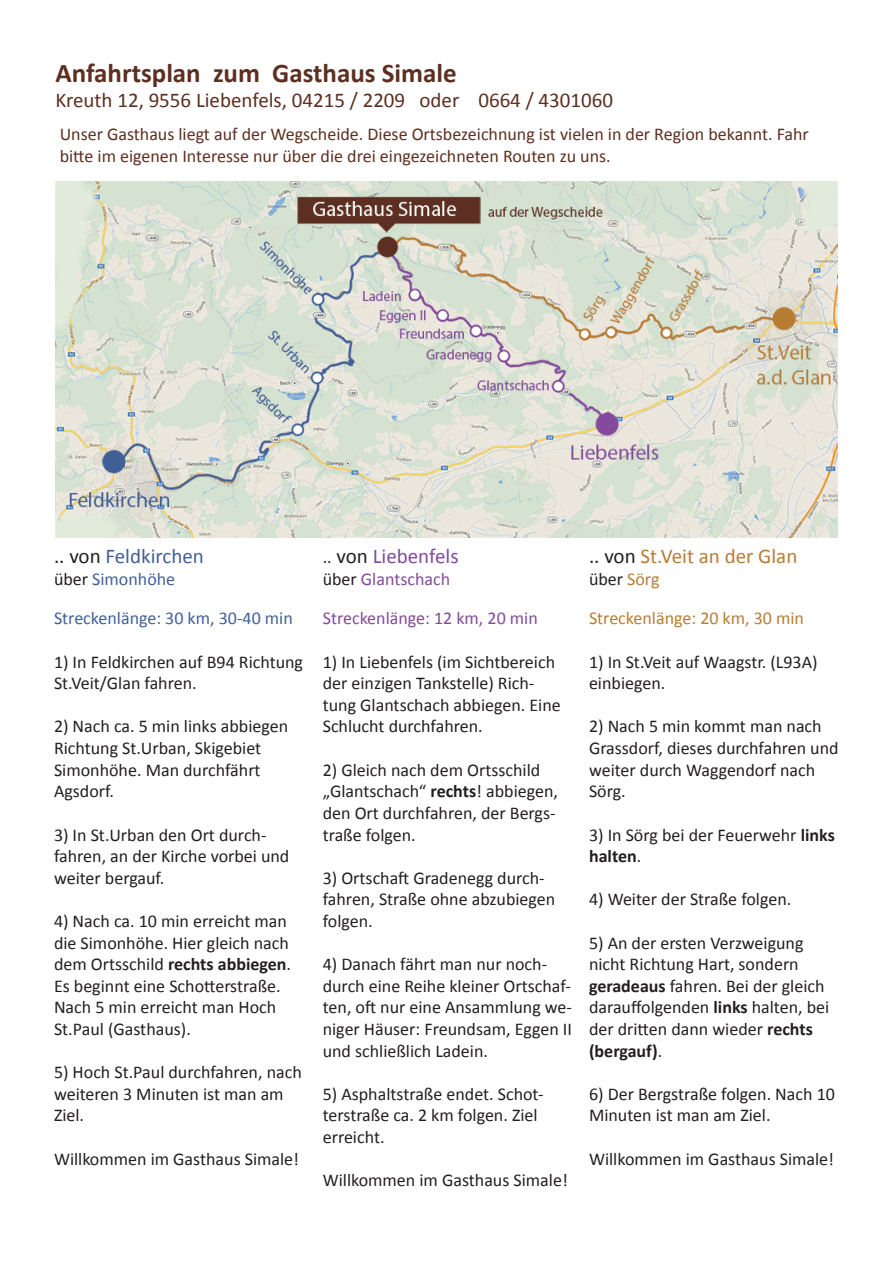
<style>
.page{position:relative;width:893px;height:1263px;background:#fff}
.page>*{position:absolute;margin:0;border:0;box-sizing:border-box;transform-origin:0 0}
.t1{font:700 27px "Calibri";color:#5d2f20}
.t2{font:21px "Calibri";color:#5d2f20}
.t3{font:21px "Calibri";color:#b97c34}
.t4{font:21px "Calibri";color:#435f98}
.t5{font:21px "Calibri";color:#824a9c}
.t6{font:18px/21.6px "Calibri";color:#231f20}
.t7{font:18px/21.6px "Calibri";color:#5d2f20}
.t8{font:18px/39.6px "Calibri";color:#435f98}
.t9{font:18px/39.6px "Calibri";color:#824a9c}
.t10{font:18px/39.6px "Calibri";color:#b97c34}
.s1{color:#231f20}
.s2{font-weight:700}
.s3{font-size:18px;color:#231f20}
</style>
<div class="page">
<img style="left:55px;top:182px;width:783px;height:356px">
<h1 class="t1" style="left:55px;top:56px;width:403px">Anfahrtsplan zum Gasthaus Simale</h1>
<p class="t2" style="left:55px;top:87px;width:559px">Kreuth 12, 9556 Liebenfels, 04215 / 2209 oder 0664 / 4301060</p>
<p class="t7" style="left:60px;top:123px;width:751px">Unser Gasthaus liegt auf der Wegscheide. Diese Ortsbezeichnung ist vielen in der Region bekannt. Fahr bitte im eigenen Interesse nur über die drei eingezeichneten Routen zu uns.</p>
<p class="t4" style="left:54px;top:543px;width:151px"><span class="s1">.. von</span> Feldkirchen</p>
<p class="t8" style="left:54px;top:559px;width:240px"><span class="s1">über</span> Simonhöhe<br>Streckenlänge: 30 km, 30-40 min</p>
<p class="t6" style="left:54px;top:651px;width:251px">1) In Feldkirchen auf B94 Richtung<br>St.Veit/Glan fahren.</p>
<p class="t6" style="left:54px;top:716px;width:236px">2) Nach ca. 5 min links abbiegen<br>Richtung St.Urban, Skigebiet<br>Simonhöhe. Man durchfährt<br>Agsdorf.</p>
<p class="t6" style="left:54px;top:824px;width:237px">3) In St.Urban den Ort durch&shy;fahren, an der Kirche vorbei und weiter bergauf.</p>
<p class="t6" style="left:54px;top:910px;width:239px">4) Nach ca. 10 min erreicht man die Simonhöhe. Hier gleich nach dem Ortsschild <span class="s2">rechts abbiegen</span>.<br>Es beginnt eine Schotterstraße.<br>Nach 5 min erreicht man Hoch<br>St.Paul (Gasthaus).</p>
<p class="t6" style="left:54px;top:1061px;width:249px">5) Hoch St.Paul durchfahren, nach weiteren 3 Minuten ist man am<br>Ziel.</p>
<p class="t6" style="left:54px;top:1148px;width:247px">Willkommen im Gasthaus Simale!</p>
<p class="t5" style="left:323px;top:543px;width:137px"><span class="s3">..</span> <span class="s1">von</span> Liebenfels</p>
<p class="t9" style="left:323px;top:559px;width:217px"><span class="s1">über</span> Glantschach<br>Streckenlänge: 12 km, 20 min</p>
<p class="t6" style="left:323px;top:651px;width:240px">1) In Liebenfels (im Sichtbereich der einzigen Tankstelle) Rich&shy;tung Glantschach abbiegen. Eine<br>Schlucht durchfahren.</p>
<p class="t6" style="left:323px;top:759px;width:237px">2) Gleich nach dem Ortsschild „Glantschach“ <span class="s2">rechts</span>! abbiegen, den Ort durchfahren, der Bergs&shy;traße folgen.</p>
<p class="t6" style="left:323px;top:867px;width:234px">3) Ortschaft Gradenegg durch&shy;fahren, Straße ohne abzubiegen folgen.</p>
<p class="t6" style="left:323px;top:953px;width:251px">4) Danach fährt man nur noch&shy;durch eine Reihe kleiner Ortschaf&shy;ten, oft nur eine Ansammlung we&shy;niger Häuser: Freundsam, Eggen II und schließlich Ladein.</p>
<p class="t6" style="left:323px;top:1083px;width:222px">5) Asphaltstraße endet. Schot&shy;terstraße ca. 2 km folgen. Ziel erreicht.</p>
<p class="t6" style="left:323px;top:1169px;width:247px">Willkommen im Gasthaus Simale!</p>
<p class="t3" style="left:589px;top:543px;width:210px"><span class="s1">.. von</span> St.Veit an der Glan</p>
<p class="t10" style="left:589px;top:559px;width:217px"><span class="s1">über</span> Sörg<br>Streckenlänge: 20 km, 30 min</p>
<p class="t6" style="left:589px;top:651px;width:230px">1) In St.Veit auf Waagstr. (L93A) einbiegen.</p>
<p class="t6" style="left:589px;top:716px;width:251px">2) Nach 5 min kommt man nach<br>Grassdorf, dieses durchfahren und weiter durch Waggendorf nach<br>Sörg.</p>
<p class="t6" style="left:589px;top:824px;width:247px">3) In Sörg bei der Feuerwehr <span class="s2">links halten</span>.</p>
<p class="t6" style="left:589px;top:888px;width:204px">4) Weiter der Straße folgen.</p>
<p class="t6" style="left:589px;top:932px;width:242px">5) An der ersten Verzweigung nicht Richtung Hart, sondern <span class="s2">geradeaus</span> fahren. Bei der gleich darauffolgenden <span class="s2">links</span> halten, bei der dritten dann wieder <span class="s2">rechts (bergauf)</span>.</p>
<p class="t6" style="left:589px;top:1083px;width:247px">6) Der Bergstraße folgen. Nach 10<br>Minuten ist man am Ziel.</p>
<p class="t6" style="left:589px;top:1148px;width:247px">Willkommen im Gasthaus Simale!</p>
</div>
